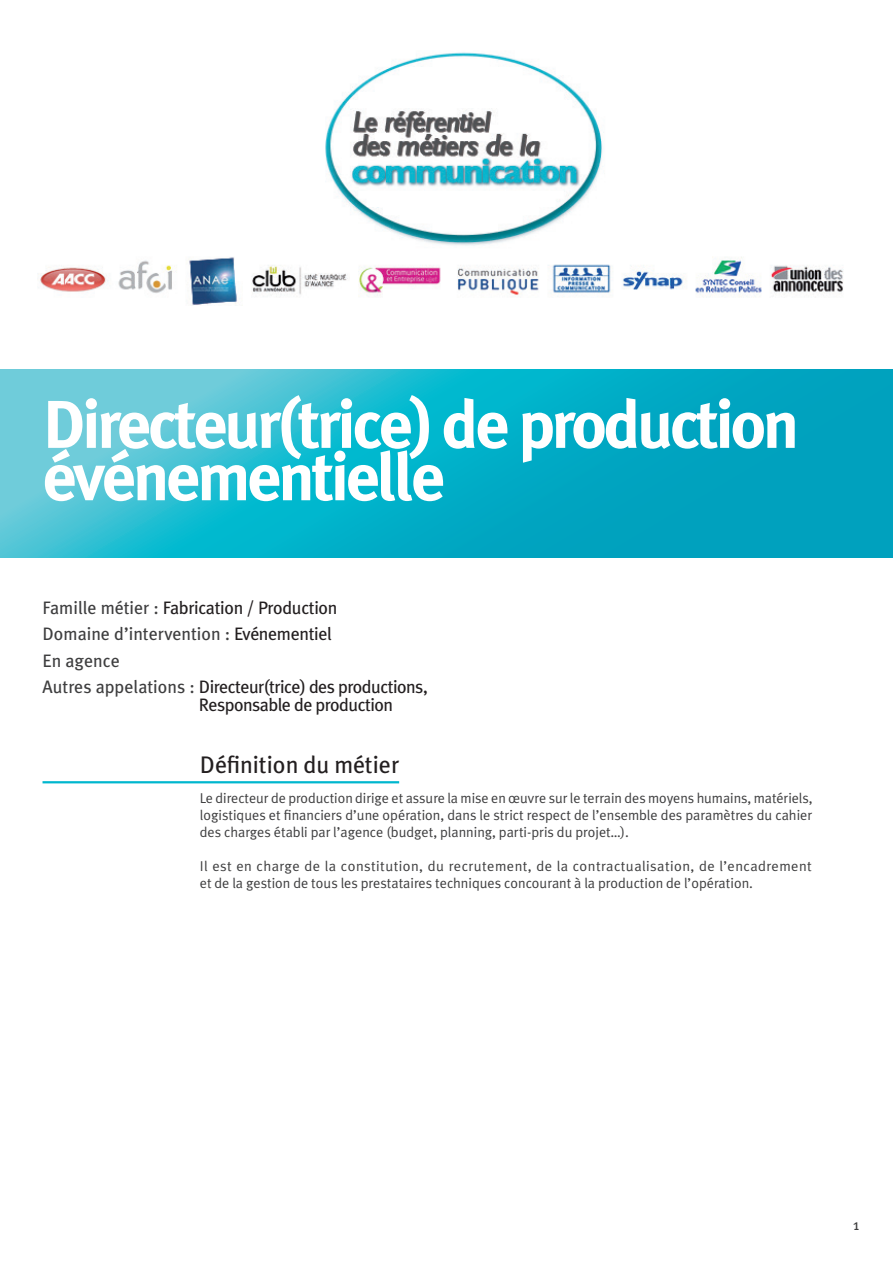
<style>
.page{position:relative;width:893px;height:1263px;background:#fff}
.page>*{position:absolute;margin:0;border:0;box-sizing:border-box;transform-origin:0 0}
.t1{font:700 67.5px "Meta Plus";letter-spacing:-.05em;color:#fff}
.t2{font:24px "Meta Plus";color:#231f20}
.t3{font:18px/26.5px "Meta Plus";letter-spacing:-.02em;color:#231f20}
.t4{font:15px "Meta Plus";color:#3e3e3f}
.t5{font:14.25px/17.1px "Meta Plus Normal";color:#3e3e3f;text-align:justify}
.s1{color:#3e3e3f}
</style>
<div class="page">
<svg style="left:0;top:370px;width:893px;height:187px;background:#19b3ca"></svg>
<hr style="left:43px;top:781px;width:356px;height:2px;background:#00b7ce">
<img style="left:37px;top:52px;width:806px;height:254px">
<h1 class="t1" style="left:43px;top:385px;width:758px">Directeur(trice) de production</h1>
<h1 class="t1" style="left:43px;top:438px;width:404px">événementielle</h1>
<p class="t3" style="left:43px;top:594px;width:387px"><span class="s1">Famille métier :</span> Fabrication / Production<br><span class="s1">Domaine d’intervention :</span> Evénementiel<br><span class="s1">En agence<br>Autres appelations :</span> Directeur(trice) des productions,</p>
<p class="t3" style="left:199px;top:691px;width:196px">Responsable de production</p>
<h2 class="t2" style="left:200px;top:750px;width:201px">Définition du métier</h2>
<p class="t5" style="left:200px;top:789px;width:614px">Le directeur de production dirige et assure la mise en œuvre sur le terrain des moyens humains, matériels, logistiques et financiers d’une opération, dans le strict respect de l’ensemble des paramètres du cahier des charges établi par l’agence (budget, planning, parti-pris du projet…).</p>
<p class="t5" style="left:200px;top:857px;width:613px">Il est en charge de la constitution, du recrutement, de la contractualisation, de l’encadrement et de la gestion de tous les prestataires techniques concourant à la production de l’opération.</p>
<p class="t4" style="left:853px;top:1216px;width:8px">1</p>
</div>
